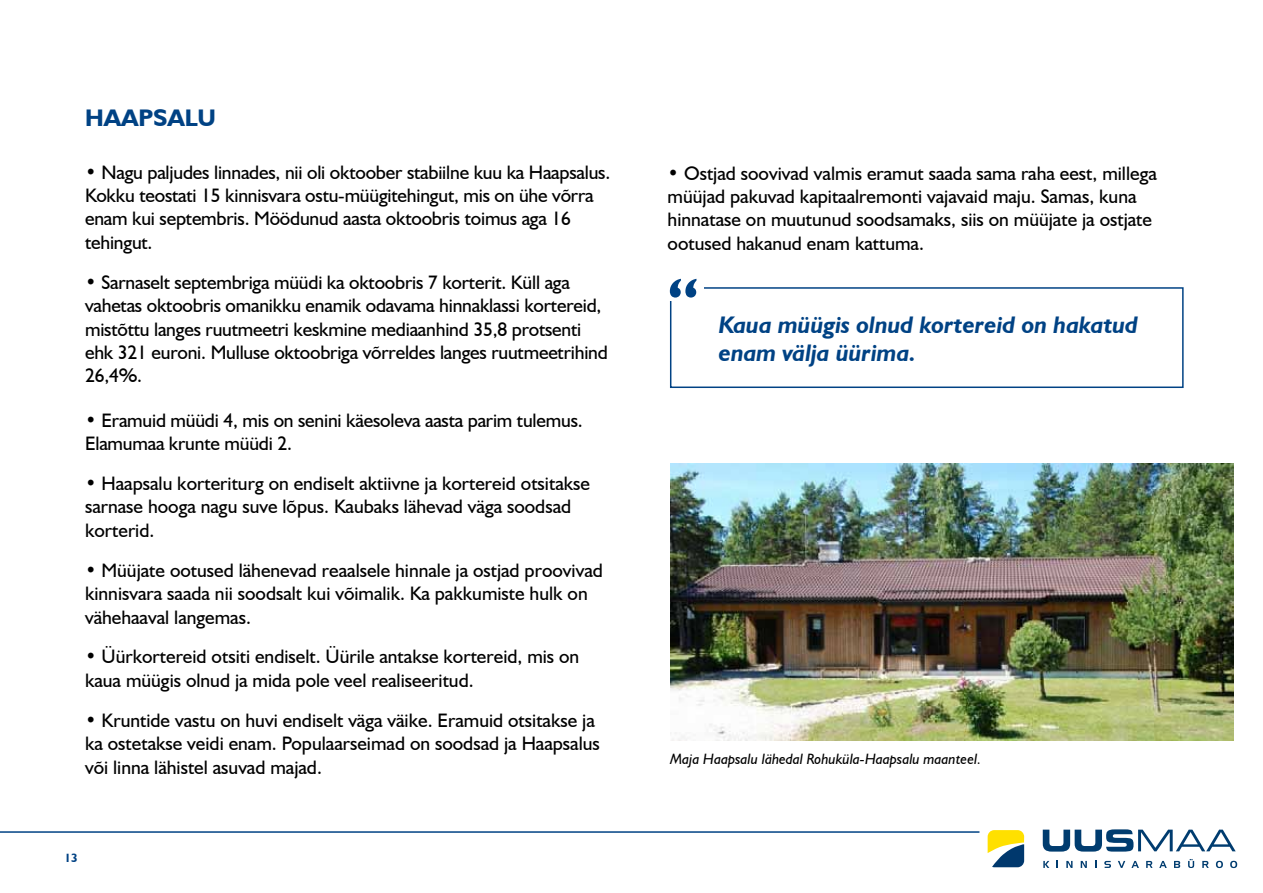
<style>
.page{position:relative;width:1263px;height:893px;background:#fff}
.page>*{position:absolute;margin:0;border:0;box-sizing:border-box;transform-origin:0 0}
.t1{font:italic 700 24px/28.8px "Humanist 521 BT";color:#004284}
.t2{font:700 24px "Humanist 521 BT";color:#004284}
.t3{font:19.5px/23.4px "Humanist 521 BT";color:#000}
.t4{font:italic 15px "Humanist 521 BT";color:#000}
.t5{font:700 12px "Humanist 521 BT";color:#004284}
.s1{font-weight:700}
</style>
<div class="page">
<svg style="left:1043px;top:861px;width:6px;height:7px"></svg>
<svg style="left:1066px;top:861px;width:6px;height:7px"></svg>
<svg style="left:1081px;top:861px;width:6px;height:7px"></svg>
<svg style="left:1104px;top:861px;width:7px;height:7px"></svg>
<svg style="left:1118px;top:861px;width:7px;height:7px"></svg>
<svg style="left:1131px;top:861px;width:8px;height:7px"></svg>
<svg style="left:1146px;top:861px;width:6px;height:7px"></svg>
<svg style="left:1159px;top:861px;width:8px;height:7px"></svg>
<svg style="left:1174px;top:861px;width:6px;height:7px"></svg>
<svg style="left:1188px;top:859px;width:6px;height:9px"></svg>
<svg style="left:1202px;top:861px;width:7px;height:7px"></svg>
<svg style="left:1216px;top:861px;width:7px;height:7px"></svg>
<svg style="left:1230px;top:861px;width:7px;height:7px"></svg>
<svg style="left:1043px;top:829px;width:193px;height:23px"></svg>
<svg style="left:988px;top:830px;width:36px;height:37px"></svg>
<hr style="left:0;top:831px;width:979px;height:2px;background:#004284">
<div style="left:670px;top:287px;width:513px;height:101px;border:2px solid #004284"></div>
<div style="left:666px;top:270px;width:38px;height:31px;background:#fff"></div>
<svg style="left:670px;top:279px;width:26px;height:19px"></svg>
<img style="left:670px;top:464px;width:563px;height:277px">
<p class="t2" style="left:85px;top:103px;width:132px">HAAPSALU</p>
<p class="t3" style="left:85px;top:160px;width:527px"><span class="s1">•</span> Nagu paljudes linnades, nii oli oktoober stabiilne kuu ka Haapsalus.<br>Kokku teostati 15 kinnisvara ostu-müügitehingut, mis on ühe võrra enam kui septembris. Möödunud aasta oktoobris toimus aga 16 tehingut.</p>
<p class="t3" style="left:85px;top:270px;width:524px"><span class="s1">•</span> Sarnaselt septembriga müüdi ka oktoobris 7 korterit. Küll aga vahetas oktoobris omanikku enamik odavama hinnaklassi kortereid, mistõttu langes ruutmeetri keskmine mediaanhind 35,8 protsenti ehk 321 euroni. Mulluse oktoobriga võrreldes langes ruutmeetrihind 26,4%.</p>
<p class="t3" style="left:85px;top:408px;width:499px"><span class="s1">•</span> Eramuid müüdi 4, mis on senini käesoleva aasta parim tulemus.<br>Elamumaa krunte müüdi 2.</p>
<p class="t3" style="left:85px;top:471px;width:506px"><span class="s1">•</span> Haapsalu korteriturg on endiselt aktiivne ja kortereid otsitakse sarnase hooga nagu suve lõpus. Kaubaks lähevad väga soodsad korterid.</p>
<p class="t3" style="left:85px;top:558px;width:519px"><span class="s1">•</span> Müüjate ootused lähenevad reaalsele hinnale ja ostjad proovivad kinnisvara saada nii soodsalt kui võimalik. Ka pakkumiste hulk on vähehaaval langemas.</p>
<p class="t3" style="left:85px;top:645px;width:496px"><span class="s1">•</span> Üürkortereid otsiti endiselt. Üürile antakse kortereid, mis on kaua müügis olnud ja mida pole veel realiseeritud.</p>
<p class="t3" style="left:85px;top:708px;width:516px"><span class="s1">•</span> Kruntide vastu on huvi endiselt väga väike. Eramuid otsitakse ja ka ostetakse veidi enam. Populaarseimad on soodsad ja Haapsalus või linna lähistel asuvad majad.</p>
<p class="t5" style="left:65px;top:851px;width:15px">13</p>
<p class="t3" style="left:668px;top:161px;width:491px"><span class="s1">•</span> Ostjad soovivad valmis eramut saada sama raha eest, millega müüjad pakuvad kapitaalremonti vajavaid maju. Samas, kuna hinnatase on muutunud soodsamaks, siis on müüjate ja ostjate ootused hakanud enam kattuma.</p>
<p class="t1" style="left:719px;top:309px;width:421px">Kaua müügis olnud kortereid on hakatud enam välja üürima.</p>
<p class="t4" style="left:670px;top:750px;width:313px">Maja Haapsalu lähedal Rohuküla-Haapsalu maanteel.</p>
</div>
